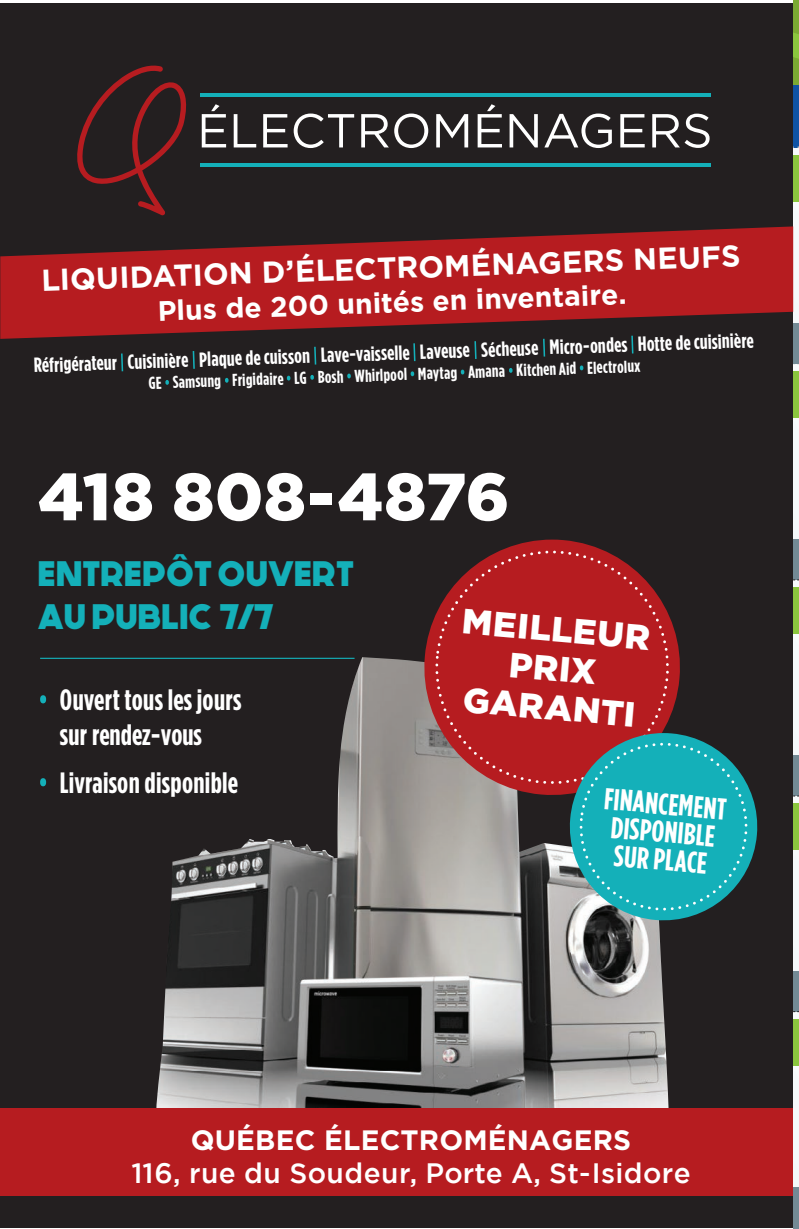
<style>
.page{position:relative;width:799px;height:1229px;background:#fff}
.page>*{position:absolute;margin:0;border:0;box-sizing:border-box;transform-origin:0 0}
.t1{font:900 66.6px "Gotham";letter-spacing:.005em;color:#fff}
.t2{font:700 35.4px/42.4px "Generica";letter-spacing:.005em;color:#14b0b9}
.t3{font:900 35px/39px "Gotham";color:#fff;text-align:center}
.t4{font:700 30.2px "Gotham";color:#fff}
.t5{font:700 30.2px/27.8px "Gotham Condensed";color:#fff}
.t6{font:700 29.4px/35.2px "Gotham Condensed";letter-spacing:.01em;color:#fff}
.t7{font:700 28.2px "Gotham";color:#fff}
.t8{font:500 28px "Gotham";letter-spacing:.015em;color:#fff}
.t9{font:700 28px "Gotham";letter-spacing:.005em;color:#fff}
.t10{font:700 20.6px "Gotham Condensed";color:#fff}
.t11{font:700 17.2px "Gotham Condensed";color:#fff}
</style>
<div class="page">
<svg style="left:792px;top:148px;width:6px;height:175px"></svg>
<div style="left:792px;top:363px;width:6px;height:216px;background:#f6f9fb"></div>
<div style="left:792px;top:579px;width:6px;height:216px;background:#f6f9fb"></div>
<div style="left:792px;top:795px;width:6px;height:216px;background:#f6f9fb"></div>
<div style="left:792px;top:1011px;width:6px;height:216px;background:#f6f9fb"></div>
<div style="left:792px;top:155px;width:6px;height:46px;background:#8bc63e"></div>
<div style="left:792px;top:323px;width:6px;height:40px;background:#738a95"></div>
<div style="left:792px;top:371px;width:6px;height:46px;background:#8bc63e"></div>
<div style="left:792px;top:539px;width:6px;height:40px;background:#738a95"></div>
<div style="left:792px;top:587px;width:6px;height:46px;background:#8bc63e"></div>
<div style="left:792px;top:755px;width:6px;height:40px;background:#738a95"></div>
<div style="left:792px;top:803px;width:6px;height:46px;background:#8bc63e"></div>
<div style="left:792px;top:971px;width:6px;height:40px;background:#738a95"></div>
<div style="left:792px;top:1019px;width:6px;height:46px;background:#8bc63e"></div>
<div style="left:792px;top:1187px;width:6px;height:41px;background:#738a95"></div>
<div style="left:0;top:3px;width:792px;height:1224px;background:#231f20"></div>
<img style="left:156px;top:657px;width:512px;height:450px">
<svg style="left:418px;top:539px;width:262px;height:261px"></svg>
<svg style="left:431px;top:549px;width:244px;height:241px;background:#a92427"></svg>
<svg style="left:565px;top:733px;width:193px;height:191px;background:#2b959c"></svg>
<svg style="left:0;top:226px;width:792px;height:113px;fill:#b61c20"></svg>
<svg style="left:121px;top:353px;width:2px;height:18px"></svg>
<svg style="left:192px;top:351px;width:3px;height:18px"></svg>
<svg style="left:314px;top:347px;width:2px;height:17px"></svg>
<svg style="left:413px;top:343px;width:2px;height:18px"></svg>
<svg style="left:474px;top:341px;width:2px;height:18px"></svg>
<svg style="left:543px;top:339px;width:2px;height:17px"></svg>
<svg style="left:631px;top:336px;width:2px;height:17px"></svg>
<svg style="left:165px;top:380px;width:4px;height:5px"></svg>
<svg style="left:225px;top:378px;width:3px;height:5px"></svg>
<svg style="left:286px;top:376px;width:4px;height:4px"></svg>
<svg style="left:310px;top:375px;width:4px;height:5px"></svg>
<svg style="left:347px;top:373px;width:3px;height:5px"></svg>
<svg style="left:410px;top:371px;width:4px;height:5px"></svg>
<svg style="left:460px;top:369px;width:4px;height:5px"></svg>
<svg style="left:509px;top:368px;width:3px;height:5px"></svg>
<svg style="left:579px;top:365px;width:4px;height:5px"></svg>
<div style="left:0;top:1107px;width:792px;height:88px;background:#b61c20"></div>
<hr style="left:40px;top:657px;width:314px;height:2px;background:#14b0b9">
<svg style="left:40px;top:695px;width:6px;height:8px"></svg>
<svg style="left:40px;top:778px;width:6px;height:8px"></svg>
<svg style="left:77px;top:65px;width:110px;height:150px"></svg>
<svg style="left:202px;top:104px;width:24px;height:43px"></svg>
<svg style="left:233px;top:114px;width:23px;height:33px"></svg>
<svg style="left:263px;top:114px;width:24px;height:33px"></svg>
<svg style="left:293px;top:113px;width:61px;height:35px"></svg>
<svg style="left:361px;top:114px;width:27px;height:33px"></svg>
<svg style="left:394px;top:113px;width:34px;height:35px"></svg>
<svg style="left:436px;top:114px;width:32px;height:33px"></svg>
<svg style="left:477px;top:104px;width:24px;height:43px"></svg>
<svg style="left:509px;top:114px;width:28px;height:33px"></svg>
<svg style="left:544px;top:113px;width:67px;height:35px"></svg>
<svg style="left:620px;top:114px;width:24px;height:33px"></svg>
<svg style="left:652px;top:114px;width:57px;height:34px"></svg>
<hr style="left:200px;top:163px;width:510px;height:4px;background:#14b0b9">
<hr style="left:200px;top:93px;width:510px;height:4px;background:#14b0b9">
<svg style="left:792px;top:0;width:7px;height:148px"></svg>
<h3 class="t4" style="left:41px;top:263px;width:700px;rotate:-2deg">LIQUIDATION D’ÉLECTROMÉNAGERS NEUFS</h3>
<h3 class="t7" style="left:157px;top:294px;width:470px;rotate:-2deg">Plus de 200 unités en inventaire.</h3>
<p class="t10" style="left:33px;top:353px;width:721px;rotate:-2deg">Réfrigérateur Cuisinière Plaque de cuisson Lave-vaisselle Laveuse Sécheuse Micro-ondes Hotte de cuisinière</p>
<p class="t11" style="left:148px;top:373px;width:496px;rotate:-2deg">GE Samsung Frigidaire LG Bosh Whirlpool Maytag Amana Kitchen Aid Electrolux</p>
<h1 class="t1" style="left:38px;top:458px;width:473px">418 808-4876</h1>
<h2 class="t2" style="left:38px;top:553px;width:318px">ENTREPÔT OUVERT<br>AU PUBLIC 7/7</h2>
<h3 class="t6" style="left:60px;top:681px;width:183px">Ouvert tous les jours sur rendez-vous</h3>
<h3 class="t6" style="left:60px;top:764px;width:180px">Livraison disponible</h3>
<h3 class="t3" style="left:463px;top:600px;width:190px;rotate:5deg">MEILLEUR<br>PRIX<br>GARANTI</h3>
<h3 class="t5" style="left:605px;top:784px;width:124px;rotate:5deg">FINANCEMENT<br>DISPONIBLE<br>SUR PLACE</h3>
<h3 class="t9" style="left:191px;top:1123px;width:441px">QUÉBEC ÉLECTROMÉNAGERS</h3>
<h3 class="t8" style="left:131px;top:1157px;width:560px">116, rue du Soudeur, Porte A, St-Isidore</h3>
</div>
